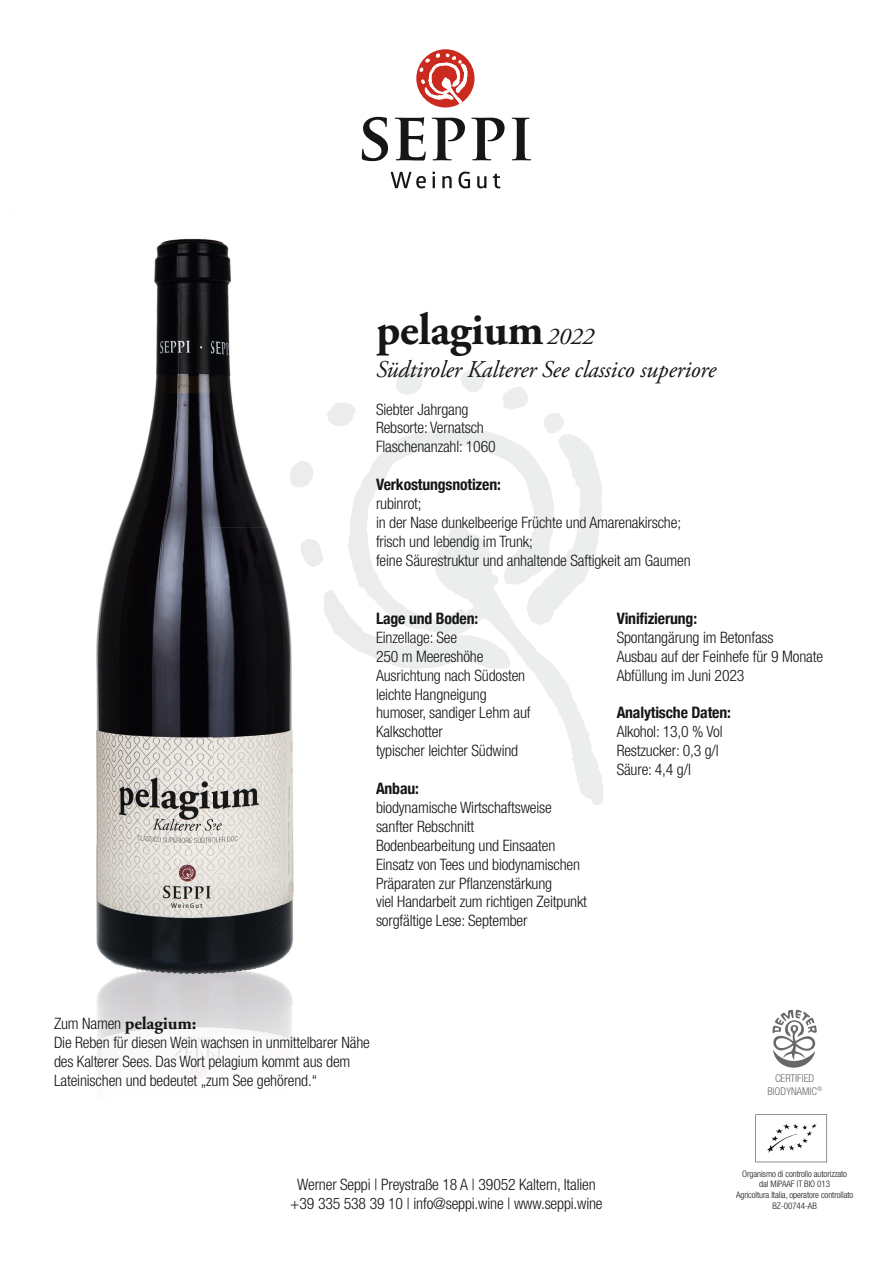
<style>
.page{position:relative;width:893px;height:1263px;background:#fff}
.page>*{position:absolute;margin:0;border:0;box-sizing:border-box;transform-origin:0 0}
.t1{font:700 45px "Adobe Garamond Pro";letter-spacing:-.01em;color:#151616}
.t2{font:italic 24px "Adobe Garamond Pro";letter-spacing:-.01em;color:#151616}
.t3{font:700 18px "Adobe Garamond Pro";letter-spacing:-.01em;color:#151616}
.t4{font:300 condensed 15.75px/18.9px "Helvetica Neue LT Std";letter-spacing:-.01em;color:#151616}
.t5{font:700 condensed 15.75px "Helvetica Neue";letter-spacing:-.01em;color:#151616}
.t6{font:300 condensed 10.65px/12.9px "Helvetica Neue LT Std";color:#686868;text-align:center}
.t7{font:300 condensed 9px/10.8px "Helvetica Neue LT Std";letter-spacing:-.01em;color:#151616;text-align:center}
.s1{font-weight:400;font-style:italic;font-size:24px}
.s2{font-family:"Helvetica Neue LT Std";font-weight:300;font-stretch:condensed;font-size:15.75px}
</style>
<div class="page">
<svg style="left:530px;top:669px;width:73px;height:136px"></svg>
<svg style="left:371px;top:368px;width:231px;height:301px"></svg>
<img style="left:97px;top:1005px;width:168px;height:73px">
<img style="left:9px;top:210px;width:285px;height:795px">
<img style="left:290px;top:461px;width:23px;height:26px">
<svg style="left:391px;top:172px;width:109px;height:16px"></svg>
<svg style="left:416px;top:49px;width:59px;height:59px"></svg>
<svg style="left:420px;top:54px;width:48px;height:54px"></svg>
<svg style="left:362px;top:117px;width:169px;height:44px"></svg>
<svg style="left:773px;top:1010px;width:44px;height:58px"></svg>
<svg style="left:755px;top:1114px;width:72px;height:48px"></svg>
<h1 class="t1" style="left:376px;top:303px;width:220px">pelagium<span class="s1">2022</span></h1>
<h2 class="t2" style="left:376px;top:355px;width:342px">Südtiroler Kalterer See classico superiore</h2>
<p class="t4" style="left:376px;top:399px;width:121px">Siebter Jahrgang<br>Rebsorte: Vernatsch<br>Flaschenanzahl: 1060</p>
<p class="t5" style="left:376px;top:471px;width:126px">Verkostungsnotizen:</p>
<p class="t4" style="left:376px;top:494px;width:316px">rubinrot;<br>in der Nase dunkelbeerige Früchte und Amarenakirsche; frisch und lebendig im Trunk;<br>feine Säurestruktur und anhaltende Saftigkeit am Gaumen</p>
<p class="t5" style="left:376px;top:605px;width:104px">Lage und Boden:</p>
<p class="t4" style="left:376px;top:628px;width:156px">Einzellage: See<br>250 m Meereshöhe<br>Ausrichtung nach Südosten leichte Hangneigung humoser, sandiger Lehm auf<br>Kalkschotter<br>typischer leichter Südwind</p>
<p class="t5" style="left:376px;top:775px;width:44px">Anbau:</p>
<p class="t4" style="left:376px;top:798px;width:213px">biodynamische Wirtschaftsweise sanfter Rebschnitt<br>Bodenbearbeitung und Einsaaten<br>Einsatz von Tees und biodynamischen<br>Präparaten zur Pflanzenstärkung<br>viel Handarbeit zum richtigen Zeitpunkt sorgfältige Lese: September</p>
<p class="t5" style="left:617px;top:605px;width:82px">Vinifizierung:</p>
<p class="t4" style="left:617px;top:628px;width:208px">Spontangärung im Betonfass<br>Ausbau auf der Feinhefe für 9 Monate<br>Abfüllung im Juni 2023</p>
<p class="t5" style="left:617px;top:700px;width:116px">Analytische Daten:</p>
<p class="t4" style="left:617px;top:722px;width:108px">Alkohol: 13,0 % Vol<br>Restzucker: 0,3 g/l<br>Säure: 4,4 g/l</p>
<p class="t3" style="left:54px;top:1013px;width:144px"><span class="s2">Zum Namen</span> pelagium:</p>
<p class="t4" style="left:54px;top:1033px;width:317px">Die Reben für diesen Wein wachsen in unmittelbarer Nähe des Kalterer Sees. Das Wort pelagium kommt aus dem<br>Lateinischen und bedeutet „zum See gehörend.“</p>
<p class="t4" style="left:290px;top:1175px;width:314px;text-align:center">Werner Seppi | Preystraße 18 A | 39052 Kaltern, Italien +39 335 538 39 10 | info@seppi.wine | www.seppi.wine</p>
<p class="t6" style="left:767px;top:1072px;width:56px">CERTIFIED<br>BIODYNAMIC<sup>®</sup></p>
<p class="t7" style="left:736px;top:1168px;width:119px">Organismo di controllo autorizzato<br>dal MiPAAF IT BIO 013<br>Agricoltura Italia, operatore controllato<br>BZ-00744-AB</p>
</div>
